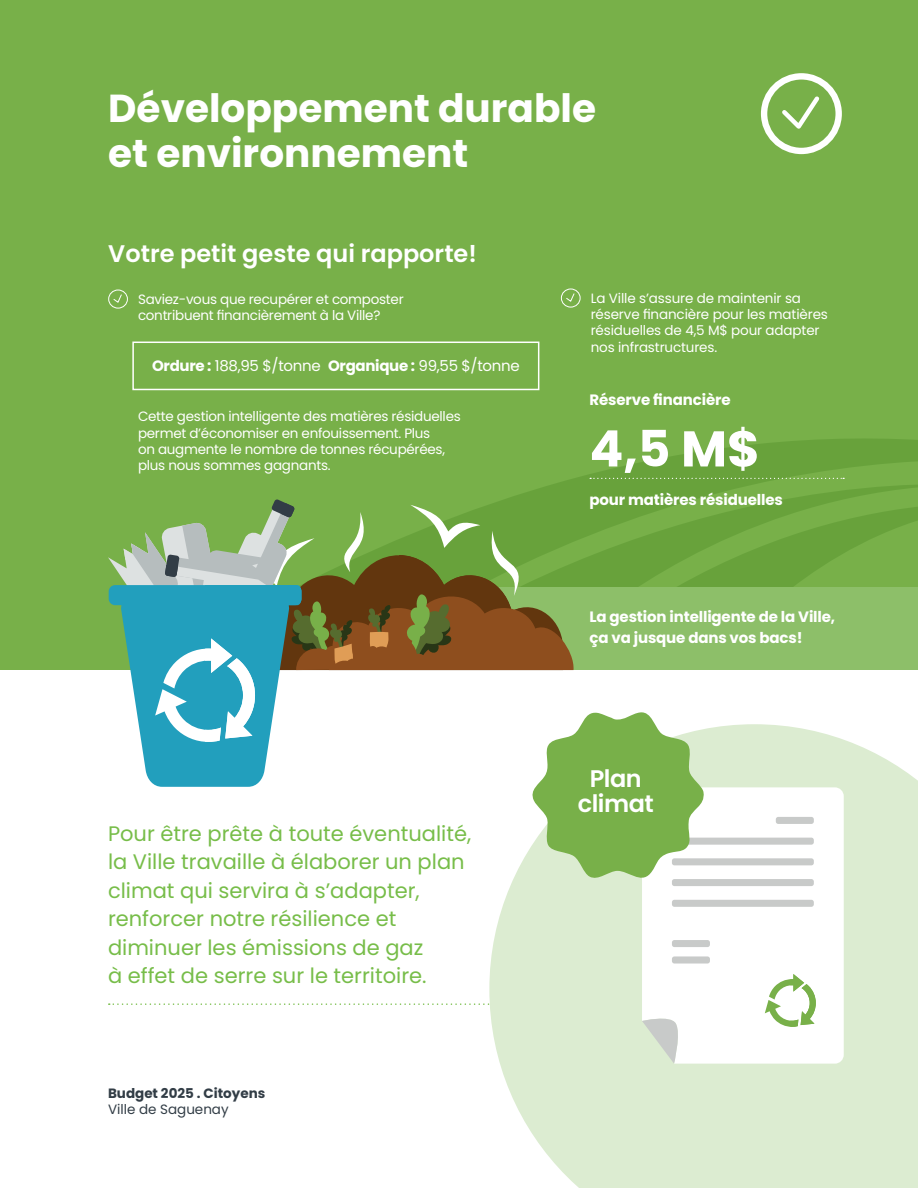
<style>
.page{position:relative;width:918px;height:1188px;background:#fff}
.page>*{position:absolute;margin:0;border:0;box-sizing:border-box;transform-origin:0 0}
.t1{font:700 50.1px "Poppins";color:#fff}
.t2{font:700 39px/45px "Poppins";color:#fff}
.t3{font:600 24px "Poppins";color:#fff}
.t4{font:600 24px/25.5px "Poppins";letter-spacing:-.02em;color:#fff;text-align:center}
.t5{font:21px/28.5px "Poppins";color:#77bd49}
.t6{font:700 15px/21px "Poppins";letter-spacing:-.01em;color:#fff}
.t7{font:15px "Poppins";letter-spacing:-.02em;color:#fff}
.t8{font:13.5px/16.2px "Poppins";letter-spacing:-.02em;color:#fff}
.t9{font:700 13.5px "Poppins";color:#323d46}
.t10{font:13.5px "Poppins";color:#323d46}
.s1{font-weight:700}
</style>
<div class="page">
<div style="left:0;top:0;width:918px;height:670px;background:#78b049"></div>
<svg style="left:631px;top:439px;width:287px;height:26px;fill:#68a23b"></svg>
<svg style="left:507px;top:465px;width:360px;height:34px;fill:#68a23b"></svg>
<svg style="left:615px;top:472px;width:303px;height:115px;fill:#6ea841"></svg>
<div style="left:489px;top:587px;width:429px;height:83px;background:#8dbf69"></div>
<div style="left:761px;top:73px;width:81px;height:81px;border:6px solid #fff;border-radius:50%"></div>
<svg style="left:782px;top:96px;width:38px;height:33px"></svg>
<div style="left:108px;top:290px;width:20px;height:18px;border:1px solid #fff;border-radius:50%"></div>
<svg style="left:113px;top:294px;width:9px;height:9px"></svg>
<svg style="left:590px;top:478px;width:254px;height:1px"></svg>
<svg style="left:109px;top:1003px;width:380px;height:2px"></svg>
<svg style="left:489px;top:724px;width:429px;height:464px;background:#deedd4"></svg>
<svg style="left:642px;top:787px;width:202px;height:277px"></svg>
<svg style="left:642px;top:1014px;width:39px;height:50px"></svg>
<div style="left:672px;top:838px;width:142px;height:7px;background:#c8cac9;border-radius:2px"></div>
<div style="left:776px;top:817px;width:38px;height:7px;background:#c8cac9;border-radius:2px"></div>
<div style="left:672px;top:940px;width:38px;height:7px;background:#c8cac9;border-radius:2px"></div>
<div style="left:672px;top:956px;width:38px;height:8px;background:#c8cac9;border-radius:2px"></div>
<div style="left:672px;top:858px;width:142px;height:7px;background:#c8cac9;border-radius:2px"></div>
<div style="left:672px;top:879px;width:142px;height:7px;background:#c8cac9;border-radius:2px"></div>
<div style="left:672px;top:900px;width:142px;height:7px;background:#c8cac9;border-radius:2px"></div>
<svg style="left:765px;top:944px;width:51px;height:83px"></svg>
<svg style="left:108px;top:499px;width:598px;height:385px"></svg>
<div style="left:132px;top:342px;width:407px;height:48px;border:2px solid #fff"></div>
<div style="left:561px;top:289px;width:20px;height:18px;border:1px solid #fff;border-radius:50%"></div>
<svg style="left:566px;top:293px;width:9px;height:9px"></svg>
<h2 class="t2" style="left:108px;top:86px;width:489px">Développement durable et environnement</h2>
<h3 class="t3" style="left:108px;top:240px;width:370px">Votre petit geste qui rapporte!</h3>
<p class="t8" style="left:138px;top:291px;width:267px">Saviez-vous que recupérer et composter contribuent financièrement à la Ville?</p>
<p class="t7" style="left:152px;top:357px;width:369px"><span class="s1">Ordure :</span> 188,95 $/tonne <span class="s1">Organique :</span> 99,55 $/tonne</p>
<p class="t8" style="left:138px;top:409px;width:324px">Cette gestion intelligente des matières résiduelles permet d’économiser en enfouissement. Plus<br>on augmente le nombre de tonnes récupérées, plus nous sommes gagnants.</p>
<h3 class="t5" style="left:108px;top:819px;width:365px">Pour être prête à toute éventualité, la Ville travaille à élaborer un plan climat qui servira à s’adapter, renforcer notre résilience et diminuer les émissions de gaz<br>à effet de serre sur le territoire.</h3>
<p class="t9" style="left:108px;top:1085px;width:159px">Budget 2025 . Citoyens</p>
<p class="t10" style="left:108px;top:1101px;width:122px">Ville de Saguenay</p>
<p class="t8" style="left:591px;top:290px;width:239px">La Ville s’assure de maintenir sa réserve financière pour les matières résiduelles de 4,5 M$ pour adapter nos infrastructures.</p>
<p class="t6" style="left:590px;top:389px;width:143px">Réserve financière</p>
<h1 class="t1" style="left:590px;top:420px;width:172px">4,5 M$</h1>
<p class="t6" style="left:590px;top:489px;width:195px">pour matières résiduelles</p>
<p class="t6" style="left:590px;top:607px;width:247px">La gestion intelligente de la Ville, ça va jusque dans vos bacs!</p>
<h3 class="t4" style="left:578px;top:766px;width:78px">Plan climat</h3>
</div>
